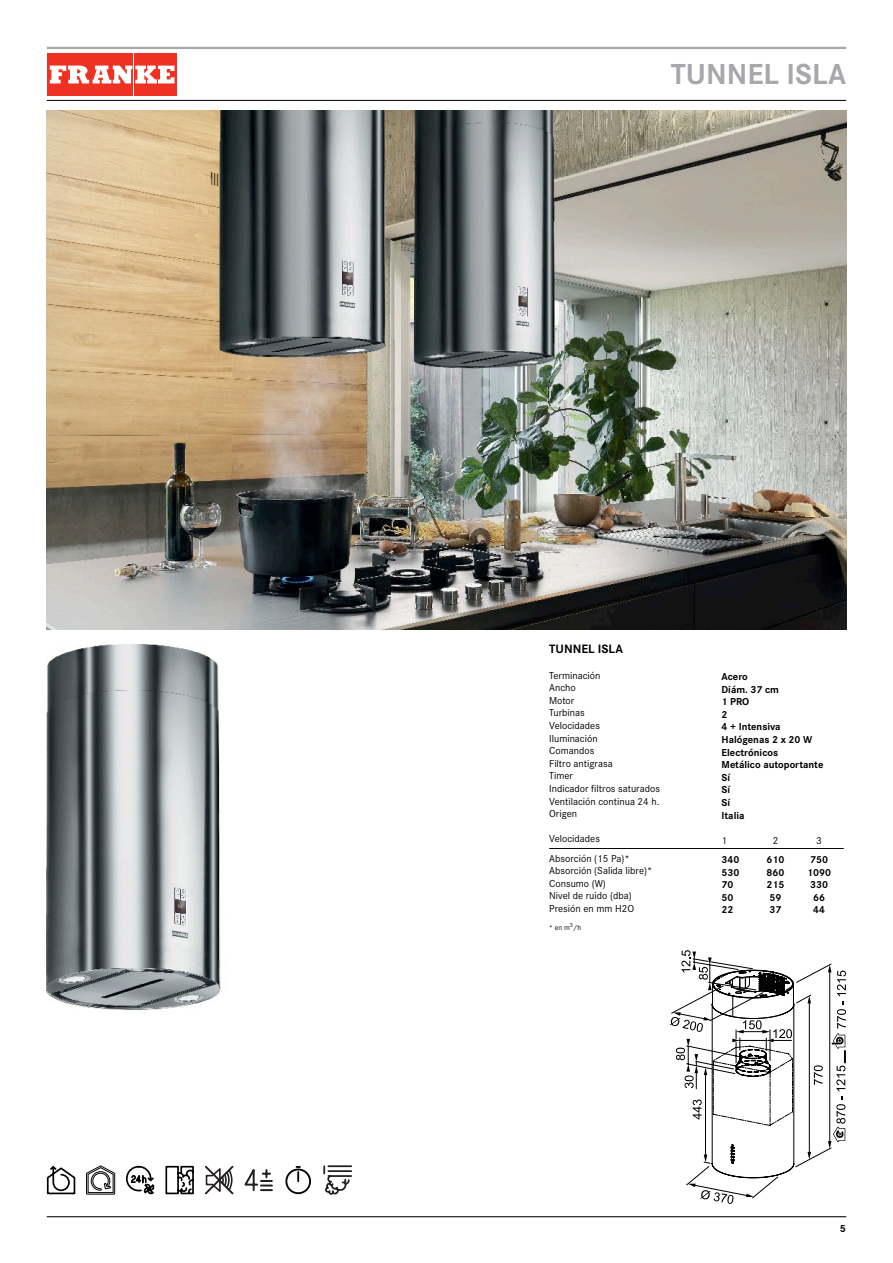
<style>
.page{position:relative;width:893px;height:1263px;background:#fff}
.page>*{position:absolute;margin:0;border:0;box-sizing:border-box;transform-origin:0 0}
.t1{font:700 30px "Corporate S";color:#a7a8ab}
.t2{font:700 12.6px "Corporate S";color:#000}
.t3{font:700 10.8px "Corporate S";color:#000}
.t4{font:10.5px "Corporate S";color:#000}
.t5{font:700 10.5px "Corporate S";color:#000}
.t6{font:7.5px "Corporate S";color:#000}
</style>
<div class="page">
<hr style="left:47px;top:1216px;width:799px;height:1px;background:#000">
<hr style="left:549px;top:848px;width:295px;height:1px;background:#000">
<hr style="left:47px;top:100px;width:799px;height:1px;background:#000">
<hr style="left:47px;top:47px;width:799px;height:2px;background:#a7a8ab">
<img style="left:47px;top:110px;width:799px;height:519px">
<svg style="left:46px;top:1166px;width:30px;height:29px"></svg>
<svg style="left:86px;top:1165px;width:29px;height:29px"></svg>
<svg style="left:126px;top:1165px;width:29px;height:30px"></svg>
<svg style="left:165px;top:1165px;width:29px;height:30px"></svg>
<svg style="left:205px;top:1165px;width:29px;height:30px"></svg>
<svg style="left:244px;top:1169px;width:29px;height:23px"></svg>
<svg style="left:285px;top:1166px;width:26px;height:29px"></svg>
<svg style="left:323px;top:1165px;width:29px;height:30px"></svg>
<div style="left:47px;top:53px;width:43px;height:42px;background:#ee3123"></div>
<div style="left:91px;top:53px;width:42px;height:42px;background:#ee3123"></div>
<div style="left:134px;top:53px;width:43px;height:42px;background:#ee3123"></div>
<svg style="left:50px;top:66px;width:125px;height:17px"></svg>
<img style="left:46px;top:645px;width:175px;height:365px">
<svg style="left:670px;top:950px;width:176px;height:254px"></svg>
<p class="t1" style="left:671px;top:51px;width:177px">TUNNEL ISLA</p>
<p class="t2" style="left:549px;top:639px;width:75px">TUNNEL ISLA</p>
<p class="t4" style="left:549px;top:667px;width:53px">Terminación</p>
<p class="t4" style="left:549px;top:680px;width:28px">Ancho</p>
<p class="t4" style="left:549px;top:693px;width:27px">Motor</p>
<p class="t4" style="left:549px;top:705px;width:37px">Turbinas</p>
<p class="t4" style="left:549px;top:718px;width:52px">Velocidades</p>
<p class="t4" style="left:549px;top:730px;width:50px">Iluminación</p>
<p class="t4" style="left:549px;top:743px;width:47px">Comandos</p>
<p class="t4" style="left:549px;top:756px;width:65px">Filtro antigrasa</p>
<p class="t4" style="left:549px;top:768px;width:25px">Timer</p>
<p class="t4" style="left:549px;top:781px;width:112px">Indicador filtros saturados</p>
<p class="t4" style="left:549px;top:793px;width:112px">Ventilación continua 24 h.</p>
<p class="t4" style="left:549px;top:806px;width:29px">Origen</p>
<p class="t4" style="left:549px;top:831px;width:52px">Velocidades</p>
<p class="t4" style="left:549px;top:850px;width:82px">Absorción (15 Pa)*</p>
<p class="t4" style="left:549px;top:863px;width:105px">Absorción (Salida libre)*</p>
<p class="t4" style="left:549px;top:876px;width:58px">Consumo (W)</p>
<p class="t4" style="left:549px;top:888px;width:84px">Nivel de ruido (dba)</p>
<p class="t4" style="left:549px;top:901px;width:86px">Presión en mm H2O</p>
<p class="t6" style="left:549px;top:922px;width:33px">* en m<sup>3</sup>/h</p>
<p class="t5" style="left:721px;top:668px;width:28px">Acero</p>
<p class="t5" style="left:721px;top:681px;width:59px">Diám. 37 cm</p>
<p class="t5" style="left:721px;top:693px;width:29px">1 PRO</p>
<p class="t5" style="left:721px;top:706px;width:7px">2</p>
<p class="t5" style="left:721px;top:719px;width:61px">4 + Intensiva</p>
<p class="t5" style="left:721px;top:731px;width:92px">Halógenas 2 x 20 W</p>
<p class="t5" style="left:721px;top:744px;width:58px">Electrónicos</p>
<p class="t5" style="left:721px;top:756px;width:103px">Metálico autoportante</p>
<p class="t5" style="left:721px;top:769px;width:10px">Sí</p>
<p class="t5" style="left:721px;top:782px;width:10px">Sí</p>
<p class="t5" style="left:721px;top:794px;width:10px">Sí</p>
<p class="t5" style="left:721px;top:807px;width:25px">Italia</p>
<p class="t4" style="left:721px;top:833px;width:7px">1</p>
<p class="t4" style="left:773px;top:833px;width:7px">2</p>
<p class="t4" style="left:816px;top:833px;width:7px">3</p>
<p class="t5" style="left:721px;top:851px;width:19px">340</p>
<p class="t5" style="left:767px;top:851px;width:19px">610</p>
<p class="t5" style="left:810px;top:851px;width:19px">750</p>
<p class="t5" style="left:721px;top:864px;width:19px">530</p>
<p class="t5" style="left:767px;top:864px;width:19px">860</p>
<p class="t5" style="left:807px;top:864px;width:25px">1090</p>
<p class="t5" style="left:721px;top:876px;width:13px">70</p>
<p class="t5" style="left:767px;top:876px;width:19px">215</p>
<p class="t5" style="left:810px;top:876px;width:19px">330</p>
<p class="t5" style="left:721px;top:889px;width:13px">50</p>
<p class="t5" style="left:769px;top:889px;width:13px">59</p>
<p class="t5" style="left:813px;top:889px;width:13px">66</p>
<p class="t5" style="left:721px;top:902px;width:13px">22</p>
<p class="t5" style="left:769px;top:902px;width:13px">37</p>
<p class="t5" style="left:813px;top:902px;width:13px">44</p>
<p class="t3" style="left:840px;top:1220px;width:8px">5</p>
</div>
